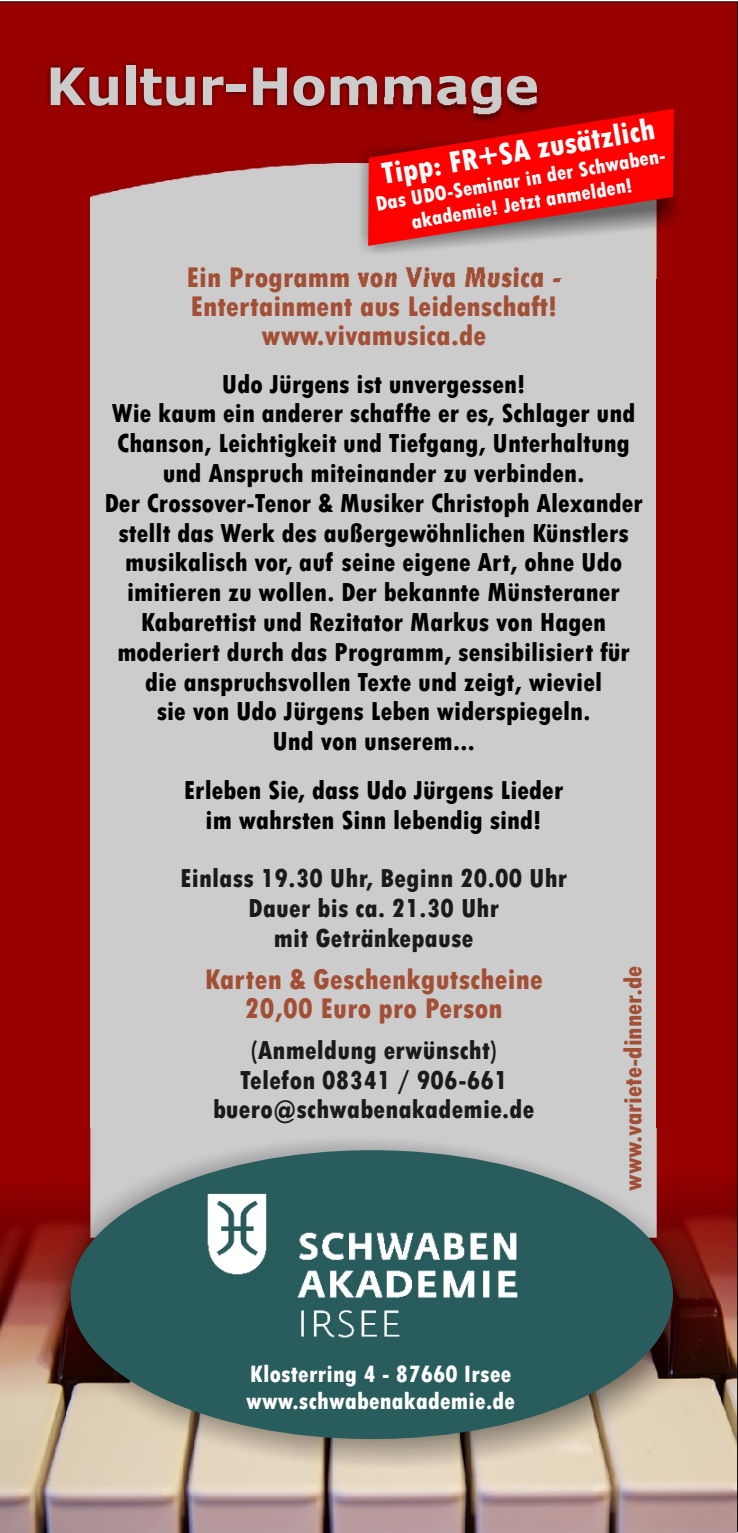
<style>
.page{position:relative;width:738px;height:1533px;background:#fff}
.page>*{position:absolute;margin:0;border:0;box-sizing:border-box;transform-origin:0 0}
.t1{font:700 51.5px "Verdana";letter-spacing:-.005em;color:#ccc}
.t2{font:800 32px "Tw Cen MT Condensed";color:#fff}
.t3{font:800 30px/29px "Tw Cen MT Condensed";color:#a34f36;text-align:center}
.t4{font:800 27.5px/29.8px "Tw Cen MT Condensed";color:#000;text-align:center}
.t5{font:800 27.5px/29.8px "Tw Cen MT Condensed";letter-spacing:.005em;color:#1a1a1a;text-align:center}
.t6{font:800 26.25px "Tw Cen MT Condensed";color:#a34f36}
.t7{font:800 25px/27px "Tw Cen MT Condensed";letter-spacing:.005em;color:#fff}
.t8{font:800 21.75px/22.8px "Tw Cen MT Condensed";color:#fff}
</style>
<div class="page">
<div style="left:0;top:2px;width:737px;height:1116px;background:#900"></div>
<img style="left:0;top:1118px;width:737px;height:414px">
<div style="left:91px;top:163px;width:564px;height:965px;background:#ccc"></div>
<img style="left:42px;top:62px;width:498px;height:63px">
<img style="left:49px;top:1128px;width:650px;height:348px">
<div style="left:71px;top:1150px;width:602px;height:289px;background:#295c5c;border-radius:50%"></div>
<img style="left:358px;top:98px;width:321px;height:180px">
<img style="left:207px;top:1194px;width:311px;height:144px">
<svg style="left:368px;top:109px;width:305px;height:137px"></svg>
<h1 class="t1" style="left:46px;top:66px;width:494px">Kultur-Hommage</h1>
<p class="t2" style="left:380px;top:164px;width:262px;rotate:-10deg">Tipp: FR+ A zu ä zlic</p>
<p class="t8" style="left:406px;top:190px;width:256px;text-indent:-32px;rotate:-10deg">Da UD -S m nar in de chwa en aka m</p>
<p class="t8" style="left:440px;top:208px;width:194px;rotate:-10deg">de ie! Je zt an lde !</p>
<p class="t3" style="left:187px;top:265px;width:376px">Ein Programm von Viva Musica -<br>Entertainment aus Leidenschaft! www.vivamusica.de</p>
<p class="t4" style="left:104px;top:371px;width:540px">Udo Jürgens ist unvergessen!<br>Wie kaum ein anderer schaffte er es, Schlager und Chanson, Leichtigkeit und Tiefgang, Unterhaltung und Anspruch miteinander zu verbinden.<br>Der Crossover-Tenor &amp; Musiker Christoph Alexander stellt das Werk des außergewöhnlichen Künstlers musikalisch vor, auf seine eigene Art, ohne Udo imitieren zu wollen. Der bekannte Münsteraner Kabarettist und Rezitator Markus von Hagen moderiert durch das Programm, sensibilisiert für die anspruchsvollen Texte und zeigt, wieviel<br>sie von Udo Jürgens Leben widerspiegeln.<br>Und von unserem...</p>
<p class="t4" style="left:184px;top:777px;width:381px">Erleben Sie, dass Udo Jürgens Lieder im wahrsten Sinn lebendig sind!</p>
<p class="t5" style="left:180px;top:865px;width:388px">Einlass 19.30 Uhr, Beginn 20.00 Uhr<br>Dauer bis ca. 21.30 Uhr<br>mit Getränkepause</p>
<p class="t3" style="left:205px;top:967px;width:340px">Karten &amp; Geschenkgutscheine<br>20,00 Euro pro Person</p>
<p class="t5" style="left:213px;top:1037px;width:323px">(Anmeldung erwünscht)<br>Telefon 08341 / 906-661 buero@schwabenakademie.de</p>
<p class="t6" style="left:623px;top:1190px;width:227px;rotate:-90deg">www.variete-dinner.de</p>
<p class="t7" style="left:246px;top:1362px;width:271px">Klosterring 4 - 87660 Irsee www.schwabenakademie.de</p>
</div>
